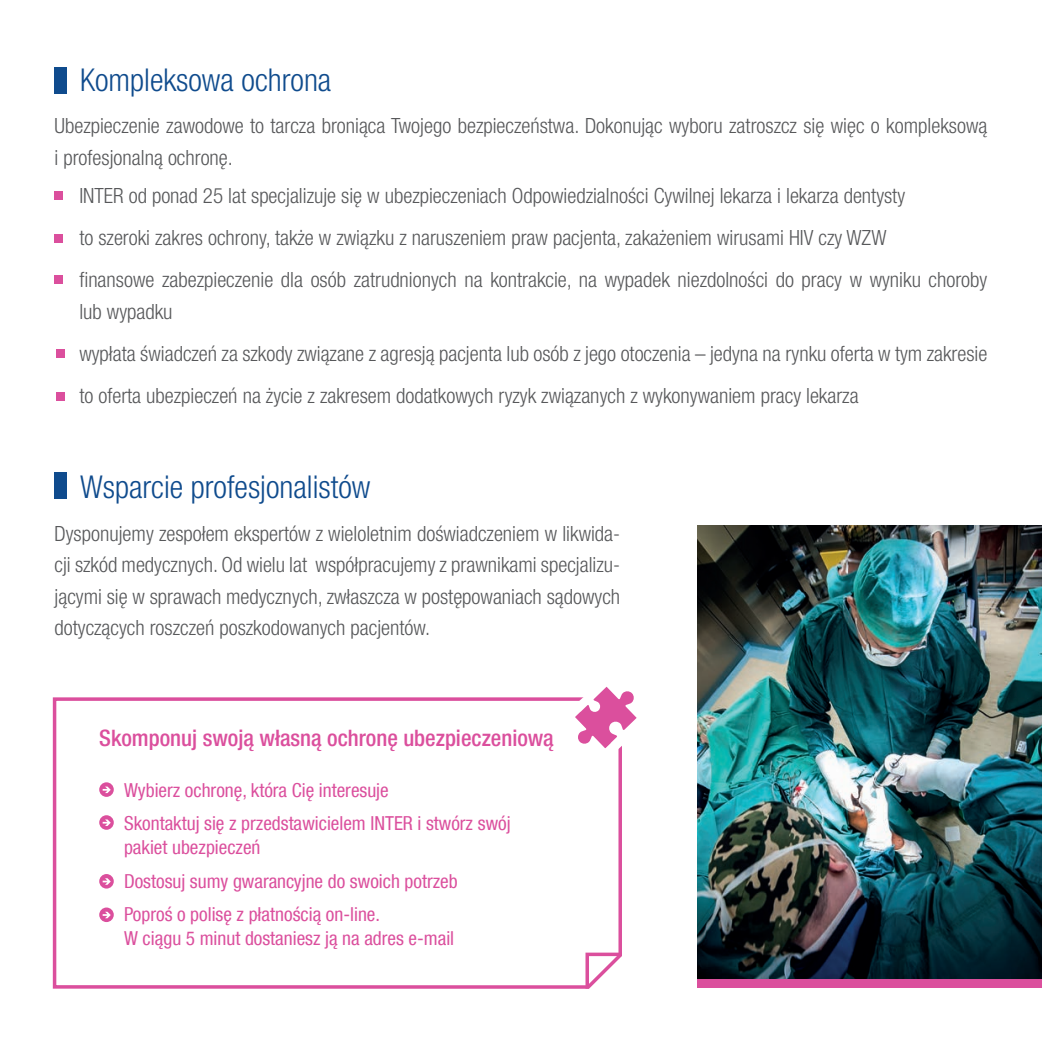
<style>
.page{position:relative;width:1042px;height:1042px;background:#fff}
.page>*{position:absolute;margin:0;border:0;box-sizing:border-box;transform-origin:0 0}
.t1{font:300 condensed 31.5px "Helvetica Neue LT Com";color:#0f4b8d}
.t2{font:500 condensed 22.75px "Helvetica Neue LT Com";color:#db4f9d}
.t3{font:300 condensed 21px/31.5px "Helvetica Neue LT Com";color:#57585a}
.t4{font:condensed 19.25px/33.2px "Helvetica Neue LT Com";color:#db4f9d}
</style>
<div class="page">
<div style="left:55px;top:191px;width:8px;height:8px;background:#db4f9d"></div>
<div style="left:55px;top:234px;width:8px;height:9px;background:#db4f9d"></div>
<div style="left:56px;top:392px;width:8px;height:8px;background:#db4f9d"></div>
<div style="left:56px;top:349px;width:8px;height:8px;background:#db4f9d"></div>
<div style="left:55px;top:275px;width:8px;height:9px;background:#db4f9d"></div>
<div style="left:55px;top:67px;width:12px;height:26px;background:#0f4b8d"></div>
<div style="left:55px;top:472px;width:12px;height:26px;background:#0f4b8d"></div>
<img style="left:697px;top:525px;width:345px;height:454px">
<div style="left:697px;top:979px;width:345px;height:8px;background:#db4f9d"></div>
<svg style="left:52px;top:697px;width:570px;height:292px"></svg>
<svg style="left:99px;top:782px;width:15px;height:15px"></svg>
<svg style="left:103px;top:786px;width:8px;height:7px"></svg>
<div style="left:99px;top:874px;width:15px;height:14px;background:#db4f9d;border-radius:50%"></div>
<svg style="left:103px;top:878px;width:8px;height:7px"></svg>
<svg style="left:99px;top:907px;width:15px;height:15px"></svg>
<svg style="left:103px;top:912px;width:8px;height:6px"></svg>
<div style="left:99px;top:815px;width:15px;height:15px;background:#db4f9d;border-radius:50%"></div>
<svg style="left:103px;top:819px;width:8px;height:7px"></svg>
<svg style="left:584px;top:951px;width:38px;height:38px"></svg>
<svg style="left:562px;top:686px;width:75px;height:76px"></svg>
<h1 class="t1" style="left:80px;top:62px;width:253px">Kompleksowa ochrona</h1>
<p class="t3" style="left:55px;top:110px;width:934px">Ubezpieczenie zawodowe to tarcza broniąca Twojego bezpieczeństwa. Dokonując wyboru zatroszcz się więc o kompleksową i profesjonalną ochronę.</p>
<p class="t3" style="left:79px;top:175px;width:909px;line-height:42px">INTER od ponad 25 lat specjalizuje się w ubezpieczeniach Odpowiedzialności Cywilnej lekarza i lekarza dentysty<br>to szeroki zakres ochrony, także w związku z naruszeniem praw pacjenta, zakażeniem wirusami HIV czy WZW<br>finansowe zabezpieczenie dla osób zatrudnionych na kontrakcie, na wypadek niezdolności do pracy w wyniku choroby</p>
<p class="t3" style="left:79px;top:290px;width:909px;line-height:42px">lub wypadku<br>wypłata świadczeń za szkody związane z agresją pacjenta lub osób z jego otoczenia – jedyna na rynku oferta w tym zakresie to oferta ubezpieczeń na życie z zakresem dodatkowych ryzyk związanych z wykonywaniem pracy lekarza</p>
<h1 class="t1" style="left:80px;top:468px;width:292px">Wsparcie profesjonalistów</h1>
<p class="t3" style="left:55px;top:517px;width:567px;text-align:justify">Dysponujemy zespołem ekspertów z wieloletnim doświadczeniem w likwida&shy;cji szkód medycznych. Od wielu lat współpracujemy z prawnikami specjalizu&shy;jącymi się w sprawach medycznych, zwłaszcza w postępowaniach sądowych dotyczących roszczeń poszkodowanych pacjentów.</p>
<p class="t2" style="left:99px;top:724px;width:456px">Skomponuj swoją własną ochronę ubezpieczeniową</p>
<p class="t4" style="left:124px;top:773px;width:388px">Wybierz ochronę, która Cię interesuje<br>Skontaktuj się z przedstawicielem INTER i stwórz swój</p>
<p class="t4" style="left:124px;top:831px;width:335px">pakiet ubezpieczeń<br>Dostosuj sumy gwarancyjne do swoich potrzeb<br>Poproś o polisę z płatnością on-line.</p>
<p class="t4" style="left:124px;top:922px;width:332px">W ciągu 5 minut dostaniesz ją na adres e-mail</p>
</div>
